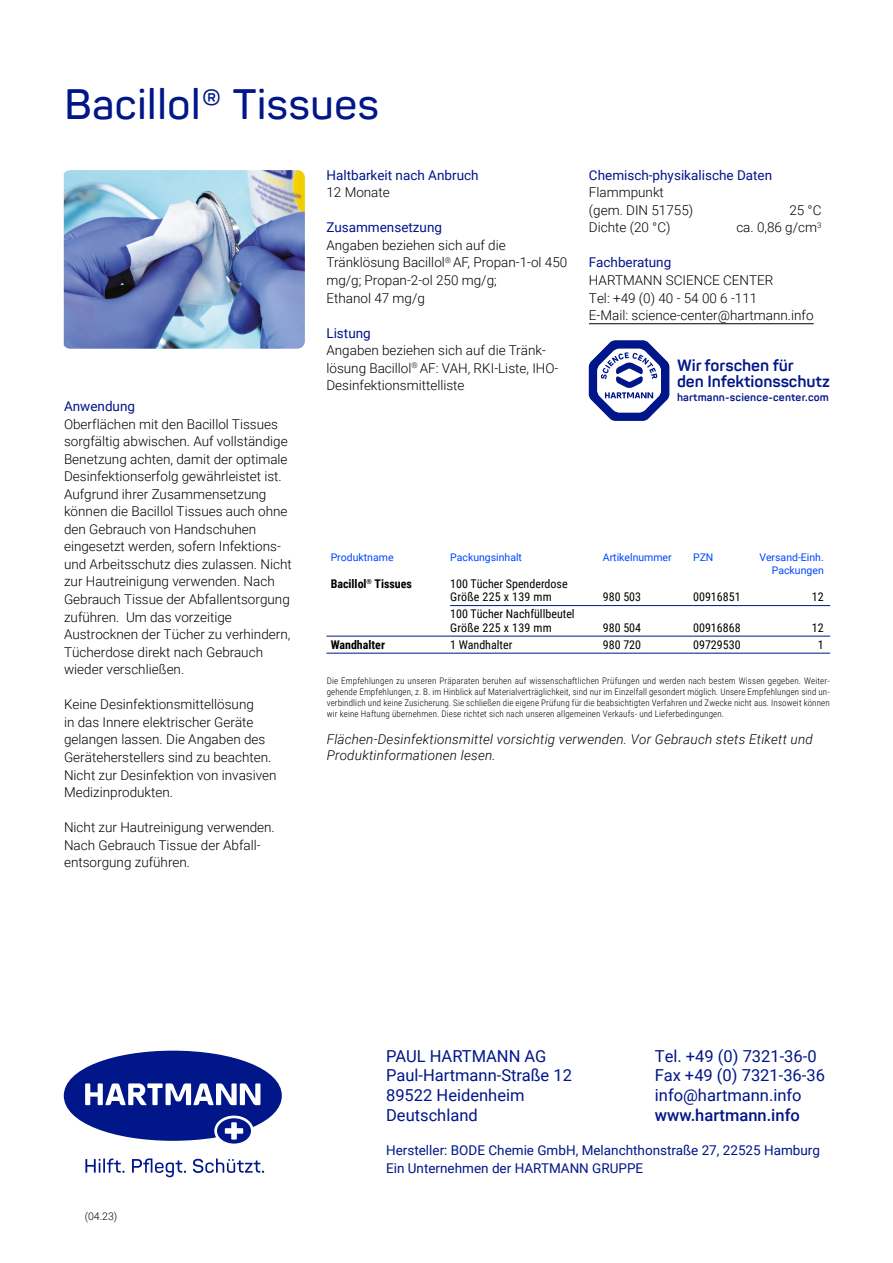
<style>
.page{position:relative;width:893px;height:1263px;background:#fff}
.page>*{position:absolute;margin:0;border:0;box-sizing:border-box;transform-origin:0 0}
.BU{font:600 42px "Panton";color:#001689}
.t1{font:16.5px "Roboto";color:#001689}
.t2{font:500 16.5px "Roboto";color:#001689}
.t3{font:700 16.2px/16.5px "Panton";letter-spacing:-.005em;color:#001689}
.t4{font:300 13.5px/17.5px "Roboto";color:#000}
.t5{font:13.5px "Roboto";color:#001689}
.Pflichttexte{font:italic 300 13.5px/16.2px "Roboto";letter-spacing:.015em;color:#000}
.Produkt_Bestelltabel{font:12px "Roboto Condensed";color:#000}
.t6{font:700 12px "Roboto Condensed";color:#000}
.t7{font:700 10.65px "Panton";letter-spacing:.015em;color:#001689}
.t8{font:10.5px/13.5px "Roboto";color:#0045ff;text-align:right}
.t9{font:300 10.5px "Roboto";color:#000}
.Pflichttexte-2{font:300 9px/10.8px "Roboto Condensed";letter-spacing:.015em;color:#000;text-align:justify}
</style>
<div class="page">
<img style="left:64px;top:170px;width:241px;height:179px">
<hr style="left:589px;top:323px;width:225px;height:1px;background:#000">
<svg style="left:589px;top:340px;width:80px;height:81px"></svg>
<hr style="left:450px;top:605px;width:153px;height:1px;background:#001689">
<hr style="left:603px;top:605px;width:90px;height:1px;background:#001689">
<hr style="left:693px;top:605px;width:64px;height:1px;background:#001689">
<hr style="left:757px;top:605px;width:73px;height:1px;background:#001689">
<hr style="left:603px;top:636px;width:90px;height:1px;background:#001689">
<hr style="left:693px;top:636px;width:64px;height:1px;background:#001689">
<hr style="left:757px;top:636px;width:73px;height:1px;background:#001689">
<hr style="left:326px;top:653px;width:124px;height:1px;background:#001689">
<hr style="left:450px;top:653px;width:153px;height:1px;background:#001689">
<hr style="left:603px;top:653px;width:90px;height:1px;background:#001689">
<hr style="left:693px;top:653px;width:64px;height:1px;background:#001689">
<hr style="left:757px;top:653px;width:73px;height:1px;background:#001689">
<hr style="left:326px;top:636px;width:124px;height:1px;background:#001689">
<hr style="left:450px;top:636px;width:153px;height:1px;background:#001689">
<div style="left:217px;top:1118px;width:34px;height:25px;background:#001689;border-radius:50%"></div>
<svg style="left:64px;top:1051px;width:218px;height:90px"></svg>
<svg style="left:85px;top:1158px;width:39px;height:15px"></svg>
<svg style="left:132px;top:1158px;width:54px;height:19px"></svg>
<svg style="left:193px;top:1158px;width:71px;height:15px"></svg>
<p class="BU" style="left:64px;top:78px;width:317px">Bacillol® Tissues</p>
<p class="t5" style="left:64px;top:397px;width:73px">Anwendung</p>
<p class="t4" style="left:64px;top:414px;width:229px">Oberflächen mit den Bacillol Tissues sorgfältig abwischen. Auf vollständige Benetzung achten, damit der optimale Desinfektionserfolg gewährleistet ist.<br>Aufgrund ihrer Zusammensetzung können die Bacillol Tissues auch ohne den Gebrauch von Handschuhen eingesetzt werden, sofern Infektions&shy;und Arbeitsschutz dies zulassen. Nicht zur Hautreinigung verwenden. Nach Gebrauch Tissue der Abfallentsorgung zuführen. Um das vorzeitige Austrocknen der Tücher zu verhindern, Tücherdose direkt nach Gebrauch wieder verschließen.</p>
<p class="t4" style="left:64px;top:695px;width:209px">Keine Desinfektionsmittellösung<br>in das Innere elektrischer Geräte gelangen lassen. Die Angaben des Geräteherstellers sind zu beachten.</p>
<p class="t4" style="left:64px;top:765px;width:214px">Nicht zur Desinfektion von invasiven<br>Medizinprodukten.</p>
<p class="t4" style="left:64px;top:818px;width:212px">Nicht zur Hautreinigung verwenden.<br>Nach Gebrauch Tissue der Abfall&shy;entsorgung zuführen.</p>
<p class="t5" style="left:326px;top:165px;width:154px">Haltbarkeit nach Anbruch</p>
<p class="t4" style="left:326px;top:183px;width:65px">12 Monate</p>
<p class="t5" style="left:326px;top:218px;width:117px">Zusammensetzung</p>
<p class="t4" style="left:326px;top:236px;width:242px">Angaben beziehen sich auf die<br>Tränklösung Bacillol<sup>®</sup> AF, Propan-1-ol 450 mg/g; Propan-2-ol 250 mg/g;</p>
<p class="t4" style="left:326px;top:288px;width:100px">Ethanol 47 mg/g</p>
<p class="t5" style="left:326px;top:323px;width:46px">Listung</p>
<p class="t4" style="left:326px;top:341px;width:234px">Angaben beziehen sich auf die Tränk&shy;lösung Bacillol<sup>®</sup> AF: VAH, RKI-Liste, IHO-<br>Desinfektionsmittelliste</p>
<p class="t5" style="left:589px;top:165px;width:185px">Chemisch-physikalische Daten</p>
<p class="t4" style="left:589px;top:183px;width:77px">Flammpunkt</p>
<p class="t4" style="left:589px;top:201px;width:106px">(gem. DIN 51755)</p>
<p class="t4" style="left:789px;top:201px;width:34px">25 °C</p>
<p class="t4" style="left:589px;top:218px;width:83px">Dichte (20 °C)</p>
<p class="t4" style="left:736px;top:218px;width:87px">ca. 0,86 g/cm<sup>3</sup></p>
<p class="t5" style="left:589px;top:253px;width:84px">Fachberatung</p>
<p class="t4" style="left:589px;top:271px;width:186px">HARTMANN SCIENCE CENTER</p>
<p class="t4" style="left:589px;top:288px;width:170px">Tel: +49 (0) 40 - 54 00 6 -111</p>
<p class="t4" style="left:589px;top:306px;width:226px">E-Mail: science-center@hartmann.info</p>
<p class="t3" style="left:677px;top:356px;width:154px">Wir forschen für<br>den Infektionsschutz</p>
<p class="t7" style="left:677px;top:390px;width:153px">hartmann-science-center.com</p>
<p class="t8" style="left:331px;top:550px;width:64px">Produktname</p>
<p class="t8" style="left:450px;top:550px;width:73px">Packungsinhalt</p>
<p class="t8" style="left:603px;top:550px;width:70px">Artikelnummer</p>
<p class="t8" style="left:693px;top:550px;width:22px">PZN</p>
<p class="t8" style="left:759px;top:550px;width:66px">Versand-Einh.<br>Packungen</p>
<p class="t6" style="left:331px;top:575px;width:83px">Bacillol<sup>®</sup> Tissues</p>
<p class="Produkt_Bestelltabel" style="left:450px;top:575px;width:119px">100 Tücher Spenderdose</p>
<p class="Produkt_Bestelltabel" style="left:450px;top:589px;width:103px">Größe 225 x 139 mm</p>
<p class="Produkt_Bestelltabel" style="left:603px;top:589px;width:40px">980 503</p>
<p class="Produkt_Bestelltabel" style="left:693px;top:589px;width:49px">00916851</p>
<p class="Produkt_Bestelltabel" style="left:812px;top:589px;width:13px">12</p>
<p class="Produkt_Bestelltabel" style="left:450px;top:606px;width:126px">100 Tücher Nachfüllbeutel</p>
<p class="Produkt_Bestelltabel" style="left:450px;top:619px;width:103px">Größe 225 x 139 mm</p>
<p class="Produkt_Bestelltabel" style="left:603px;top:619px;width:40px">980 504</p>
<p class="Produkt_Bestelltabel" style="left:693px;top:619px;width:49px">00916868</p>
<p class="Produkt_Bestelltabel" style="left:812px;top:619px;width:13px">12</p>
<p class="t6" style="left:331px;top:636px;width:56px">Wandhalter</p>
<p class="Produkt_Bestelltabel" style="left:450px;top:636px;width:64px">1 Wandhalter</p>
<p class="Produkt_Bestelltabel" style="left:603px;top:636px;width:40px">980 720</p>
<p class="Produkt_Bestelltabel" style="left:693px;top:636px;width:49px">09729530</p>
<p class="Produkt_Bestelltabel" style="left:818px;top:636px;width:7px">1</p>
<p class="Pflichttexte-2" style="left:327px;top:675px;width:505px">Die Empfehlungen zu unseren Präparaten beruhen auf wissenschaftlichen Prüfungen und werden nach bestem Wissen gegeben. Weiter&shy;gehende Empfehlungen, z. B. im Hinblick auf Materialverträglichkeit, sind nur im Einzelfall gesondert möglich. Unsere Empfehlungen sind un&shy;verbindlich und keine Zusicherung. Sie schließen die eigene Prüfung für die beabsichtigten Verfahren und Zwecke nicht aus. Insoweit können wir keine Haftung übernehmen. Diese richtet sich nach unseren allgemeinen Verkaufs- und Lieferbedingungen.</p>
<p class="Pflichttexte" style="left:327px;top:730px;width:488px">Flächen-Desinfektionsmittel vorsichtig verwenden. Vor Gebrauch stets Etikett und<br>Produktinformationen lesen.</p>
<p class="t9" style="left:85px;top:1209px;width:34px">(04.23)</p>
<p class="t1" style="left:655px;top:1044px;width:163px">Tel. +49 (0) 7321-36-0</p>
<p class="t1" style="left:655px;top:1064px;width:172px">Fax +49 (0) 7321-36-36</p>
<p class="t1" style="left:655px;top:1084px;width:148px">info@hartmann.info</p>
<p class="t2" style="left:655px;top:1104px;width:147px">www.hartmann.info</p>
<p class="t5" style="left:386px;top:1141px;width:435px">Hersteller: BODE Chemie GmbH, Melanchthonstraße 27, 22525 Hamburg</p>
<p class="t5" style="left:386px;top:1158px;width:259px">Ein Unternehmen der HARTMANN GRUPPE</p>
<p class="t1" style="left:386px;top:1044px;width:162px">PAUL HARTMANN AG</p>
<p class="t1" style="left:386px;top:1064px;width:187px">Paul-Hartmann-Straße 12</p>
<p class="t1" style="left:386px;top:1084px;width:140px">89522 Heidenheim</p>
<p class="t1" style="left:386px;top:1104px;width:93px">Deutschland</p>
</div>
